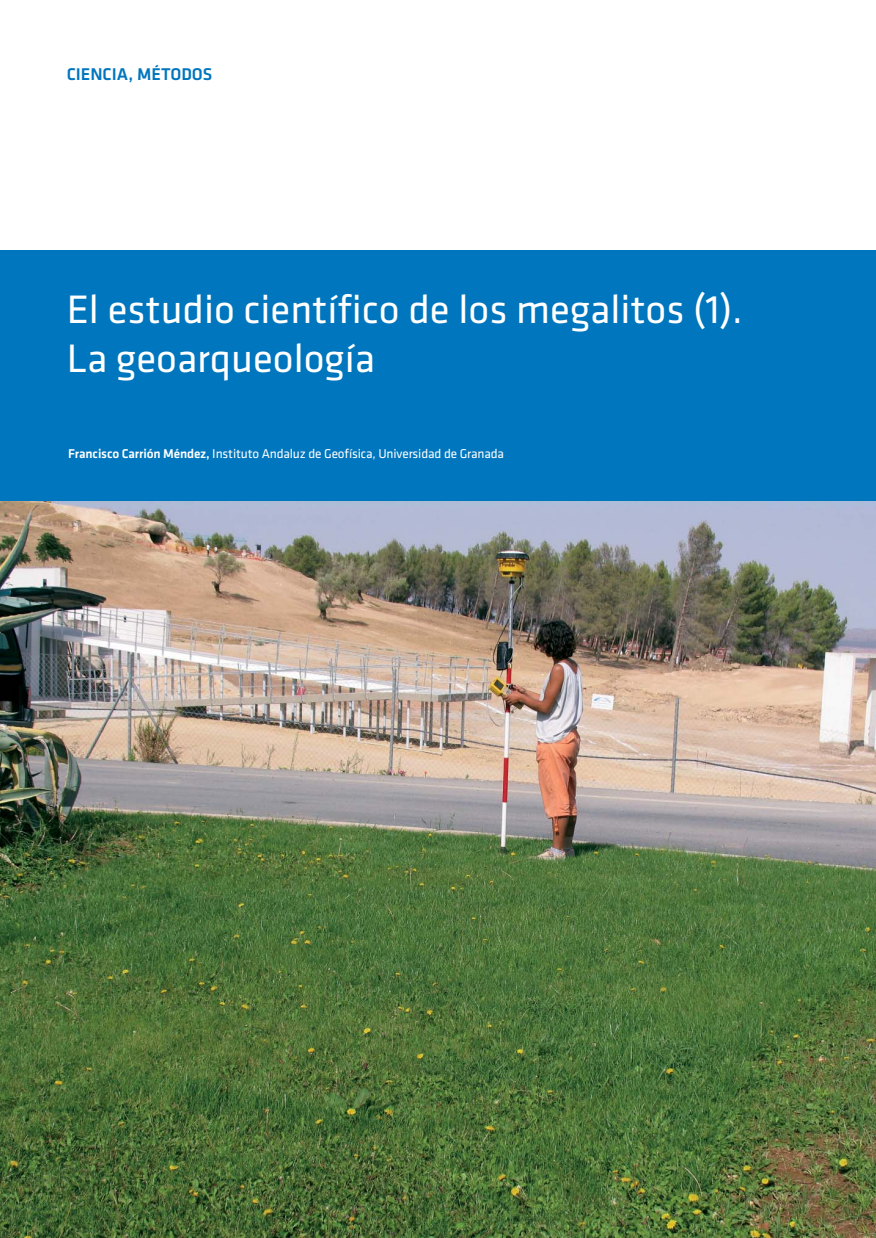
<style>
.page{position:relative;width:876px;height:1238px;background:#fff}
.page>*{position:absolute;margin:0;border:0;box-sizing:border-box;transform-origin:0 0}
.t1{font:41.1px/49.3px "Klavika";color:#fff}
.t2{font:500 17.7px "Klavika";color:#0076be}
.t3{font:13.2px "Klavika";letter-spacing:-.01em;color:#fff}
.s1{font-weight:500}
</style>
<div class="page">
<img style="left:0;top:500px;width:875px;height:737px">
<div style="left:0;top:250px;width:875px;height:250px;background:#0076be"></div>
<h2 class="t2" style="left:67px;top:68px;width:147px">CIENCIA, MÉTODOS</h2>
<h1 class="t1" style="left:67px;top:288px;width:678px">El estudio científico de los megalitos (1).<br>La geoarqueología</h1>
<p class="t3" style="left:68px;top:448px;width:437px"><span class="s1">Francisco Carrión Méndez,</span> Instituto Andaluz de Geofísica, Universidad de Granada</p>
</div>
